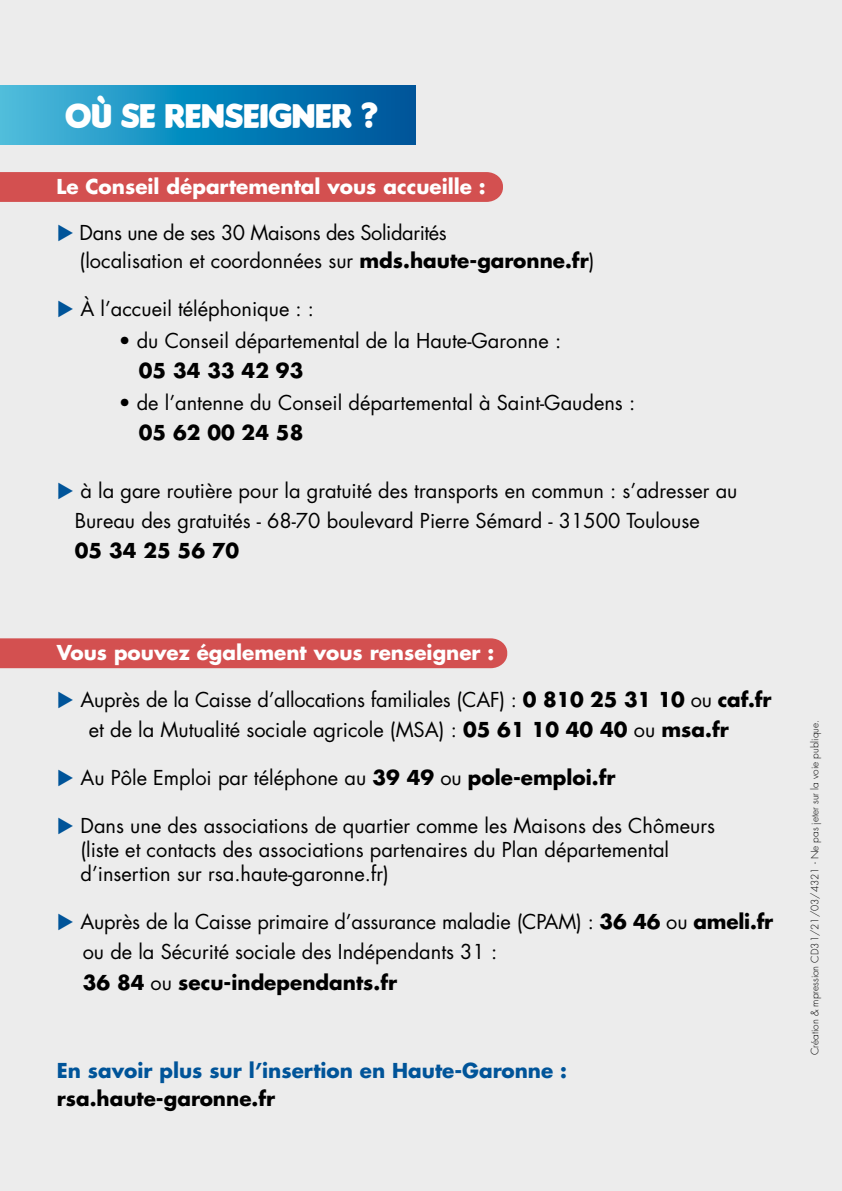
<style>
.page{position:relative;width:842px;height:1191px;background:#ececec}
.page>*{position:absolute;margin:0;border:0;box-sizing:border-box;transform-origin:0 0}
.t1{font:36px "Insaniburger with Cheese";color:#fff}
.t2{font:20px/30px "Futura Std";color:#000}
.t3{font:20px/28px "Futura Std";letter-spacing:-.02em;color:#000}
.t4{font:700 20px "Futura Std";color:#fff}
.t5{font:700 20px "Futura Std";color:#000}
.t6{font:700 20px "Futura Std";color:#005499}
.t7{font:300 10px "Futura Std";color:#000}
.s1{color:#005499}
.s2{font-weight:700}
</style>
<div class="page">
<div style="left:0;top:638px;width:507px;height:30px;background:#d35050"></div>
<svg style="left:0;top:172px;width:503px;height:30px;background:#d35151"></svg>
<svg style="left:0;top:85px;width:415px;height:60px;background:#1487bb"></svg>
<h1 class="t1" style="left:65px;top:95px;width:315px">OÙ SE RENSEIGNER ?</h1>
<p class="t4" style="left:56px;top:174px;width:431px">Le Conseil départemental vous accueille :</p>
<p class="t3" style="left:80px;top:219px;width:516px;text-indent:-23px"><span class="s1">◆</span> Dans une de ses 30 Maisons des Solidarités<br>(localisation et coordonnées sur <span class="s2">mds.haute-garonne.fr</span>)</p>
<p class="t2" style="left:57px;top:294px;width:259px"><span class="s1">◆</span> À l’accueil téléphonique : :</p>
<p class="t2" style="left:119px;top:326px;width:444px">• du Conseil départemental de la Haute-Garonne :</p>
<p class="t5" style="left:139px;top:357px;width:166px">05 34 33 42 93</p>
<p class="t2" style="left:119px;top:388px;width:518px">• de l’antenne du Conseil départemental à Saint-Gaudens :</p>
<p class="t5" style="left:139px;top:419px;width:166px">05 62 00 24 58</p>
<p class="t2" style="left:75px;top:476px;width:664px;text-indent:-18px"><span class="s1">◆</span> à la gare routière pour la gratuité des transports en commun : s’adresser au<br>Bureau des gratuités - 68-70 boulevard Pierre Sémard - 31500 Toulouse</p>
<p class="t5" style="left:75px;top:537px;width:166px">05 34 25 56 70</p>
<p class="t4" style="left:57px;top:639px;width:439px">Vous pouvez également vous renseigner :</p>
<p class="t2" style="left:57px;top:685px;width:716px;text-align:center"><span class="s1">◆</span> Auprès de la Caisse d’allocations familiales (CAF) : <span class="s2">0 810 25 31 10</span> ou <span class="s2">caf.fr </span>et de la Mutualité sociale agricole (MSA) : <span class="s2">05 61 10 40 40</span> ou <span class="s2">msa.fr</span></p>
<p class="t2" style="left:57px;top:763px;width:560px"><span class="s1">◆</span> Au Pôle Emploi par téléphone au <span class="s2">39 49</span> ou <span class="s2">pole-emploi.fr</span></p>
<p class="t2" style="left:80px;top:814px;width:636px;line-height:24px;text-indent:-24px"><span class="s1">◆</span> Dans une des associations de quartier comme les Maisons des Chômeurs (liste et contacts des associations partenaires du Plan départemental d’insertion sur rsa.haute-garonne.fr)</p>
<p class="t2" style="left:83px;top:907px;width:692px;text-indent:-26px"><span class="s1">◆</span> Auprès de la Caisse primaire d’assurance maladie (CPAM) : <span class="s2">36 46</span> ou <span class="s2">ameli.fr </span>ou de la Sécurité sociale des Indépendants 31 :<br><span class="s2">36 84</span> ou <span class="s2">secu-independants.fr</span></p>
<p class="t6" style="left:57px;top:1057px;width:512px">En savoir plus sur l’insertion en Haute-Garonne :</p>
<p class="t5" style="left:57px;top:1085px;width:220px">rsa.haute-garonne.fr</p>
<p class="t7" style="left:809px;top:1055px;width:336px;rotate:-90deg">Création &amp; mpression CD31/21/03/4321 - Ne pas jeter sur la voie publique.</p>
</div>
